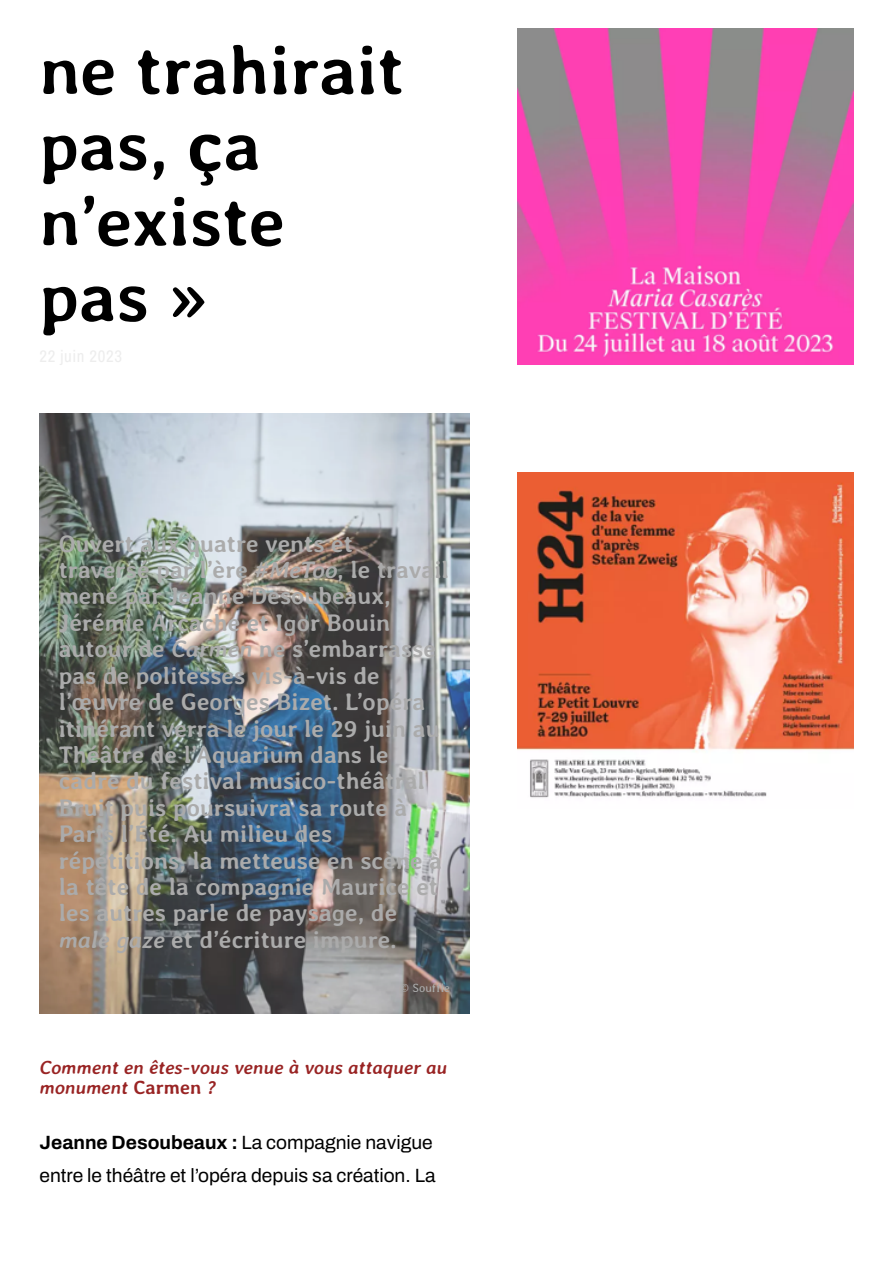
<style>
.page{position:relative;width:893px;height:1263px;background:#fff}
.page>*{position:absolute;margin:0;border:0;box-sizing:border-box;transform-origin:0 0}
.t1{font:700 69.6px/75.6px "Averia Libre";color:#000}
.t2{font:700 24px/26.4px "Averia Libre";color:#ababab}
.t3{font:19.2px/32.4px "Archivo Roman";color:#000}
.t4{font:italic 700 19.2px/20.4px "Averia Libre";color:#992424}
.t5{font:300 12px "Averia Libre";color:#ababab}
.s1{font-style:italic}
.s2{font-style:normal}
.s3{font-weight:700}
</style>
<div class="page">
<img style="left:39px;top:414px;width:431px;height:600px">
<img style="left:518px;top:28px;width:336px;height:336px">
<img style="left:518px;top:472px;width:336px;height:326px">
<h1 class="t1" style="left:40px;top:32px;width:366px">ne trahirait pas, ça n’existe pas »</h1>
<p class="t2" style="left:59px;top:530px;width:392px">Ouvert aux quatre vents et traversé par l’ère <span class="s1">#MeToo</span>, le travail mené par Jeanne Desoubeaux,<br>Jérémie Arcache et Igor Bouin autour de <span class="s1">Carmen</span> ne s’embarrasse pas de politesses vis-à-vis de l’œuvre de Georges Bizet. L’opéra itinérant verra le jour le 29 juin au<br>Théâtre de l’Aquarium dans le cadre du festival musico-théâtral<br>Bruit puis poursuivra sa route à<br>Paris l’Été. Au milieu des répétitions, la metteuse en scène à la tête de la compagnie Maurice et les autres parle de paysage, de <span class="s1">male gaze</span> et d’écriture impure.</p>
<p class="t5" style="left:400px;top:981px;width:52px">© Souffle</p>
<p class="t4" style="left:40px;top:1057px;width:409px">Comment en êtes-vous venue à vous attaquer au monument <span class="s2">Carmen</span> ?</p>
<p class="t3" style="left:40px;top:1127px;width:397px"><span class="s3">Jeanne Desoubeaux :</span> La compagnie navigue entre le théâtre et l’opéra depuis sa création. La</p>
</div>
